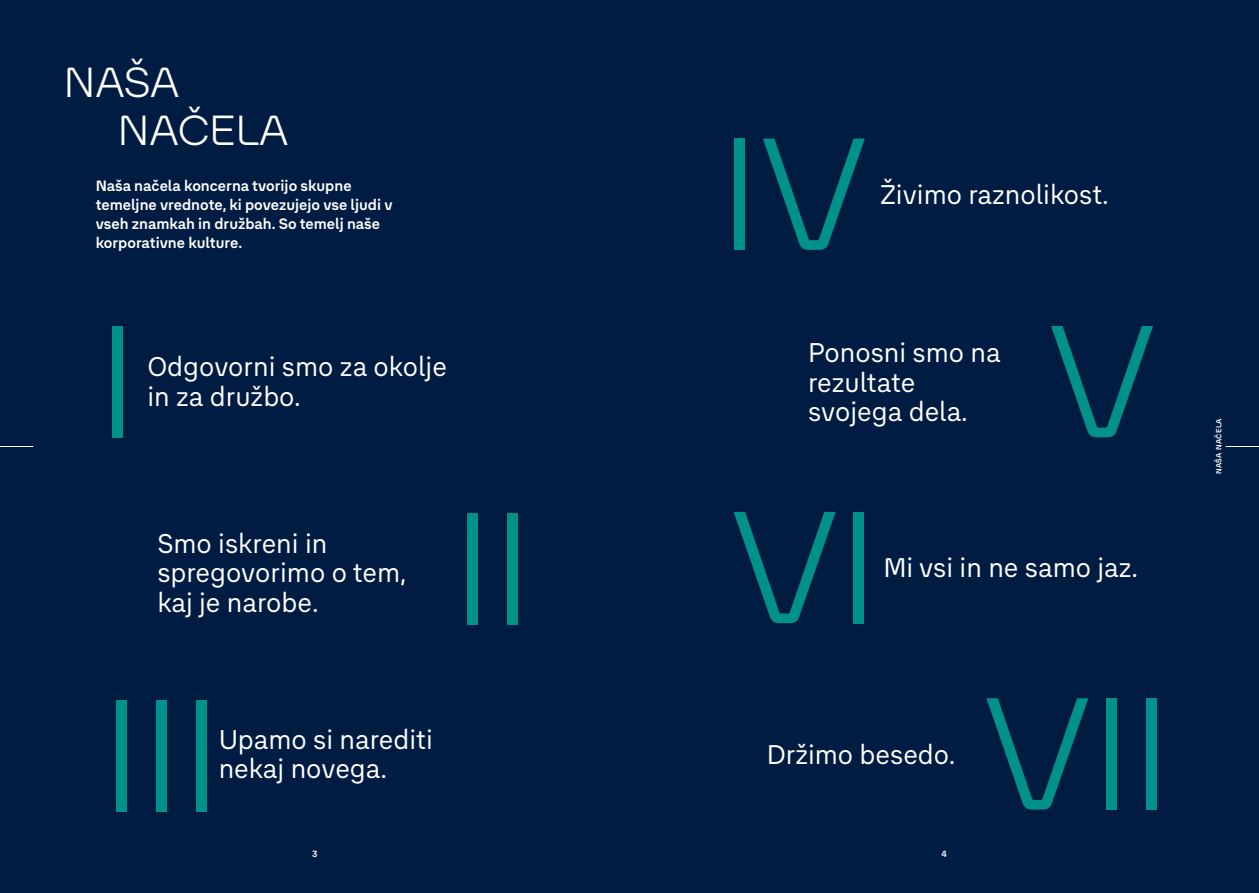
<style>
.page{position:relative;width:1259px;height:893px;background:#fff}
.page>*{position:absolute;margin:0;border:0;box-sizing:border-box;transform-origin:0 0}
.t1{font:300 159px "The Group Head";color:#00918a}
.t2{font:300 42px/48px "The Group Head";color:#fff}
.t3{font:27px/29.2px "The Group Text";color:#fff}
.t4{font:700 15px/18.8px "The Group Text";color:#fff}
.t5{font:700 9px "The Group Text";color:#fff}
.t6{font:700 7.5px "The Group Text";letter-spacing:.05em;color:#fff}
</style>
<div class="page">
<div style="left:0;top:0;width:629px;height:893px;background:#001c43"></div>
<div style="left:629px;top:0;width:630px;height:893px;background:#001c43"></div>
<hr style="left:0;top:446px;width:33px;height:1px;background:#fff">
<hr style="left:1225px;top:446px;width:34px;height:1px;background:#fff">
<h2 class="t2" style="left:118px;top:56px;width:172px;text-indent:-54px">NAŠA<br>NAČELA</h2>
<p class="t4" style="left:96px;top:176px;width:298px">Naša načela koncerna tvorijo skupne temeljne vrednote, ki povezujejo vse ljudi v vseh znamkah in družbah. So temelj naše korporativne kulture.</p>
<h1 class="t1" style="left:719px;top:86px;width:150px">IV</h1>
<p class="t3" style="left:880px;top:178px;width:230px">Živimo raznolikost.</p>
<h1 class="t1" style="left:97px;top:273px;width:42px">I</h1>
<h1 class="t1" style="left:1048px;top:273px;width:110px">V</h1>
<p class="t3" style="left:808px;top:336px;width:194px">Ponosni smo na rezultate svojega dela.</p>
<p class="t3" style="left:147px;top:350px;width:301px">Odgovorni smo za okolje in za družbo.</p>
<p class="t3" style="left:157px;top:527px;width:251px">Smo iskreni in spregovorimo o tem, kaj je narobe.</p>
<h1 class="t1" style="left:101px;top:647px;width:122px">III</h1>
<p class="t3" style="left:219px;top:722px;width:215px">Upamo si narediti nekaj novega.</p>
<h1 class="t1" style="left:452px;top:460px;width:82px">II</h1>
<h1 class="t1" style="left:730px;top:459px;width:150px">VI</h1>
<p class="t3" style="left:883px;top:551px;width:256px">Mi vsi in ne samo jaz.</p>
<p class="t3" style="left:766px;top:737px;width:190px">Držimo besedo.</p>
<h1 class="t1" style="left:983px;top:645px;width:190px">VII</h1>
<p class="t5" style="left:312px;top:847px;width:7px">3</p>
<p class="t5" style="left:941px;top:847px;width:7px">4</p>
<p class="t6" style="left:1213px;top:474px;width:57px;rotate:-90deg">NAŠA NAČELA</p>
</div>
